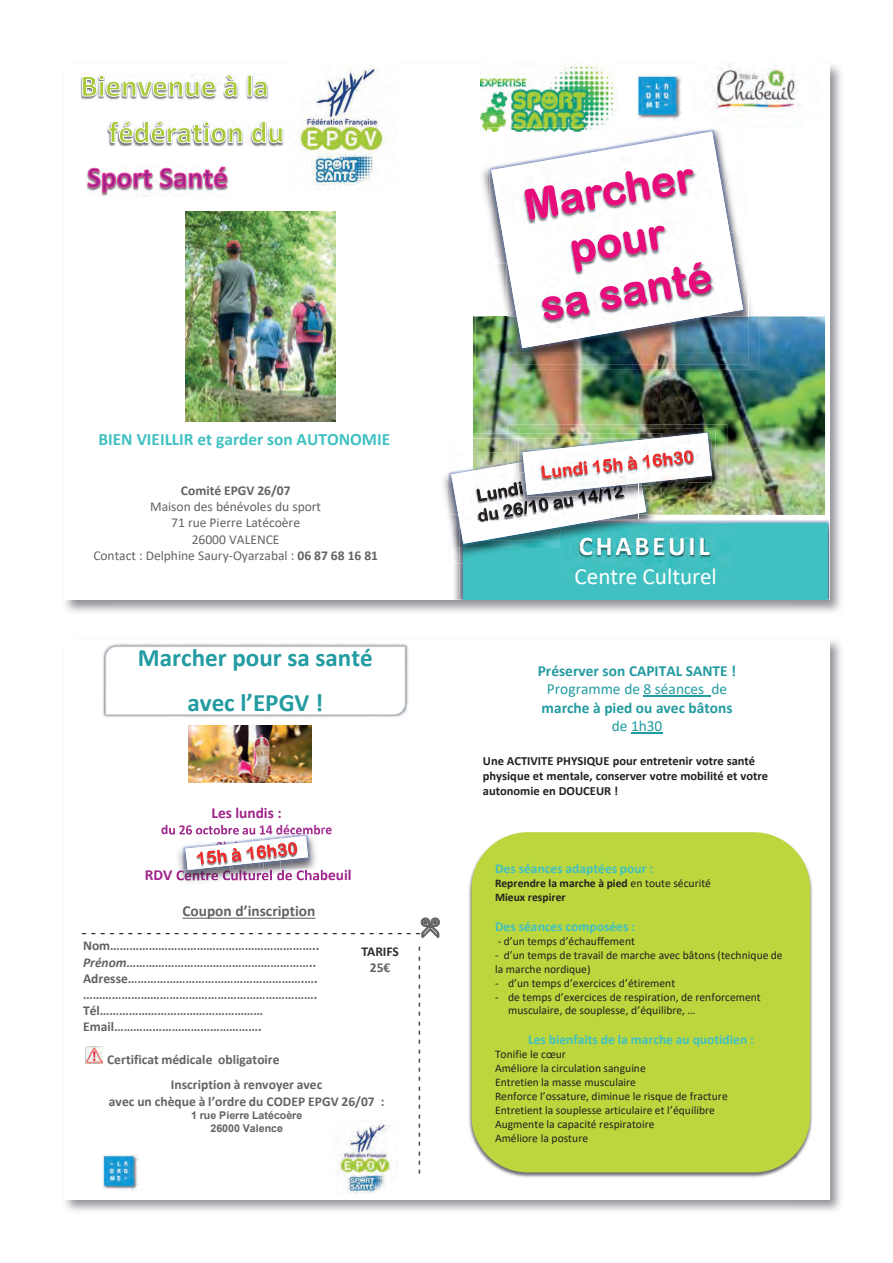
<style>
.page{position:relative;width:893px;height:1263px;background:#fff}
.page>*{position:absolute;margin:0;border:0;box-sizing:border-box;transform-origin:0 0}
.t1{font:700 27px "Calibri";letter-spacing:.1em;color:#fff}
.t2{font:700 25.05px/45.2px "Calibri";color:#229ba1;text-align:center}
.t3{font:23.1px "Calibri";color:#fff}
.t4{font:17.4px "Calibri";color:#231f20}
.t5{font:700 17.4px "Calibri";color:#41c0c2}
.t6{font:700 15.45px "Calibri";color:#229ba1}
.t7{font:15.45px "Calibri";color:#229ba1}
.t8{font:700 15.45px "Calibri";color:#636366}
.t9{font:700 15.45px "Calibri";color:#9f238b}
.t10{font:700 13.5px/16.2px "Calibri";color:#636366}
.t11{font:13.5px/16.2px "Calibri";color:#636366;text-align:center}
.t12{font:700 13.5px "Calibri";color:#41c0c2}
.t13{font:italic 700 13.5px "Calibri";color:#636366}
.t14{font:700 13.5px "Calibri";color:#9f238b}
.t15{font:700 13.5px "Calibri";color:#312f30}
.t16{font:700 12.45px/15px "Calibri";color:#231f20}
.t17{font:11.55px/14px "Calibri";color:#231f20}
.t18{font:700 11.55px/14px "Calibri";color:#231f20}
.t19{font:700 10.65px/12.8px "Arial";color:#636366;text-align:center}
.s1{font-weight:700}
.s2{font-weight:400}
</style>
<div class="page">
<img style="left:830px;top:65px;width:11px;height:46px">
<img style="left:65px;top:600px;width:48px;height:12px">
<img style="left:793px;top:111px;width:48px;height:501px">
<div style="left:64px;top:64px;width:765px;height:536px;background:#fff"></div>
<img style="left:480px;top:64px;width:137px;height:57px">
<svg style="left:82px;top:73px;width:186px;height:28px"></svg>
<svg style="left:108px;top:120px;width:175px;height:27px"></svg>
<img style="left:85px;top:176px;width:144px;height:13px">
<svg style="left:87px;top:166px;width:140px;height:31px"></svg>
<img style="left:297px;top:68px;width:89px;height:121px">
<img style="left:454px;top:564px;width:6px;height:36px">
<img style="left:460px;top:520px;width:369px;height:80px">
<div style="left:464px;top:523px;width:364px;height:77px;background:#41c0c2"></div>
<img style="left:712px;top:521px;width:19px;height:2px">
<img style="left:646px;top:523px;width:85px;height:43px">
<img style="left:662px;top:544px;width:48px;height:11px">
<img style="left:637px;top:75px;width:45px;height:45px">
<img style="left:185px;top:212px;width:150px;height:209px">
<img style="left:473px;top:316px;width:352px;height:199px">
<img style="left:475px;top:121px;width:284px;height:248px">
<img style="left:487px;top:128px;width:260px;height:224px">
<img style="left:487px;top:128px;width:130px;height:4px">
<svg style="left:491px;top:132px;width:252px;height:216px"></svg>
<img style="left:490px;top:130px;width:250px;height:134px">
<img style="left:490px;top:130px;width:127px;height:2px">
<img style="left:491px;top:132px;width:239px;height:125px">
<svg style="left:525px;top:169px;width:168px;height:51px"></svg>
<img style="left:535px;top:218px;width:151px;height:14px">
<img style="left:535px;top:187px;width:151px;height:31px">
<img style="left:506px;top:232px;width:242px;height:132px">
<img style="left:508px;top:264px;width:235px;height:84px">
<img style="left:735px;top:232px;width:5px;height:32px">
<img style="left:506px;top:232px;width:229px;height:32px">
<img style="left:535px;top:232px;width:177px;height:75px">
<svg style="left:542px;top:226px;width:169px;height:94px"></svg>
<img style="left:443px;top:475px;width:4px;height:29px">
<img style="left:575px;top:548px;width:87px;height:16px">
<img style="left:580px;top:544px;width:82px;height:11px">
<img style="left:447px;top:471px;width:13px;height:77px">
<img style="left:460px;top:544px;width:100px;height:4px">
<img style="left:580px;top:544px;width:70px;height:4px">
<img style="left:694px;top:64px;width:106px;height:63px">
<img style="left:507px;top:424px;width:220px;height:90px">
<img style="left:518px;top:429px;width:198px;height:70px">
<img style="left:451px;top:433px;width:261px;height:111px">
<img style="left:830px;top:640px;width:11px;height:49px">
<img style="left:65px;top:1200px;width:48px;height:11px">
<img style="left:793px;top:689px;width:48px;height:522px">
<div style="left:64px;top:639px;width:765px;height:560px;background:#fff"></div>
<hr style="left:643px;top:696px;width:68px;height:1px;background:#229ba1">
<hr style="left:631px;top:733px;width:31px;height:1px;background:#229ba1">
<img style="left:468px;top:832px;width:345px;height:346px">
<div style="left:471px;top:832px;width:339px;height:340px;background:#bcd63d;border-radius:56px"></div>
<svg style="left:182px;top:918px;width:133px;height:1px"></svg>
<img style="left:103px;top:1154px;width:35px;height:36px">
<img style="left:337px;top:1120px;width:60px;height:74px">
<img style="left:188px;top:736px;width:124px;height:47px">
<img style="left:188px;top:725px;width:124px;height:11px">
<img style="left:119px;top:645px;width:278px;height:71px">
<img style="left:119px;top:646px;width:278px;height:69px">
<svg style="left:106px;top:647px;width:299px;height:67px"></svg>
<img style="left:86px;top:1047px;width:17px;height:16px">
<img style="left:308px;top:828px;width:15px;height:7px">
<img style="left:308px;top:870px;width:15px;height:10px">
<img style="left:312px;top:838px;width:4px;height:31px">
<img style="left:308px;top:830px;width:8px;height:5px">
<img style="left:312px;top:870px;width:4px;height:4px">
<img style="left:308px;top:835px;width:4px;height:34px">
<img style="left:308px;top:832px;width:4px;height:3px">
<img style="left:308px;top:870px;width:4px;height:4px">
<img style="left:171px;top:828px;width:137px;height:53px">
<h3 class="t5" style="left:98px;top:427px;width:293px">BIEN VIEILLIR et garder son AUTONOMIE</h3>
<p class="t10" style="left:181px;top:482px;width:111px">Comité EPGV 26/07</p>
<p class="t11" style="left:93px;top:498px;width:286px">Maison des bénévoles du sport<br>71 rue Pierre Latécoère<br>26000 VALENCE<br>Contact : Delphine Saury-Oyarzabal : <span class="s1">06 87 68 16 81</span></p>
<h2 class="t2" style="left:138px;top:635px;width:236px">Marcher pour sa santé avec l’EPGV !</h2>
<h3 class="t9" style="left:212px;top:802px;width:72px">Les lundis :</h3>
<p class="t14" style="left:161px;top:820px;width:173px">du 26 octobre au 14 décembre</p>
<h3 class="t8" style="left:182px;top:900px;width:135px">Coupon d’inscription</h3>
<h3 class="t4" style="left:82px;top:920px;width:341px">-------------------------------------</h3>
<p class="t10" style="left:83px;top:938px;width:238px">Nom………………………………………………………..</p>
<p class="t13" style="left:83px;top:952px;width:235px">Prénom…………………………………………………..</p>
<p class="t10" style="left:83px;top:970px;width:236px">Adresse……………………………………………….…. ……………………………………………………………….<br>Tél……………………………………………<br>Email……………………………………….</p>
<p class="t10" style="left:171px;top:1046px;width:153px;line-height:25.5px;text-indent:-64px">Certificat médicale obligatoire<br>Inscription à renvoyer avec</p>
<p class="t10" style="left:109px;top:1093px;width:277px">avec un chèque à l’ordre du CODEP EPGV 26/07 :</p>
<p class="t19" style="left:191px;top:1109px;width:113px">1 rue Pierre Latécoère<br>26000 Valence</p>
<p class="t15" style="left:361px;top:942px;width:39px">TARIFS</p>
<p class="t10" style="left:370px;top:959px;width:22px">25€</p>
<h3 class="t4" style="left:433px;top:946px;width:229px;rotate:90deg">-------------------------</h3>
<h1 class="t1" style="left:579px;top:527px;width:133px">CHABEUIL</h1>
<h3 class="t3" style="left:574px;top:560px;width:144px">Centre Culturel</h3>
<h3 class="t6" style="left:538px;top:659px;width:200px">Préserver son CAPITAL SANTE !</h3>
<h3 class="t7" style="left:547px;top:678px;width:182px">Programme de 8 séances de</h3>
<h3 class="t6" style="left:542px;top:696px;width:192px">marche à pied ou avec bâtons</h3>
<h3 class="t7" style="left:612px;top:715px;width:52px">de 1h30</h3>
<p class="t16" style="left:483px;top:753px;width:287px">Une ACTIVITE PHYSIQUE pour entretenir votre santé physique et mentale, conserver votre mobilité et votre autonomie en DOUCEUR !</p>
<p class="t12" style="left:495px;top:858px;width:160px">Des séances adaptées pour :</p>
<p class="t18" style="left:495px;top:876px;width:218px">Reprendre la marche à pied <span class="s2">en toute sécurité<br></span>Mieux respirer</p>
<p class="t12" style="left:495px;top:916px;width:141px">Des séances composées :</p>
<p class="t17" style="left:498px;top:934px;width:139px">- d’un temps d’échauffement</p>
<p class="t17" style="left:495px;top:948px;width:289px">- d’un temps de travail de marche avec bâtons (technique de la marche nordique)</p>
<p class="t17" style="left:495px;top:975px;width:182px">- d’un temps d’exercices d’étirement</p>
<p class="t17" style="left:508px;top:989px;width:254px;text-indent:-13px">- de temps d’exercices de respiration, de renforcement musculaire, de souplesse, d’équilibre, …</p>
<p class="t12" style="left:528px;top:1030px;width:227px">Les bienfaits de la marche au quotidien :</p>
<p class="t17" style="left:495px;top:1047px;width:234px">Tonifie le cœur<br>Améliore la circulation sanguine<br>Entretien la masse musculaire<br>Renforce l’ossature, diminue le risque de fracture Entretient la souplesse articulaire et l’équilibre Augmente la capacité respiratoire<br>Améliore la posture</p>
</div>
